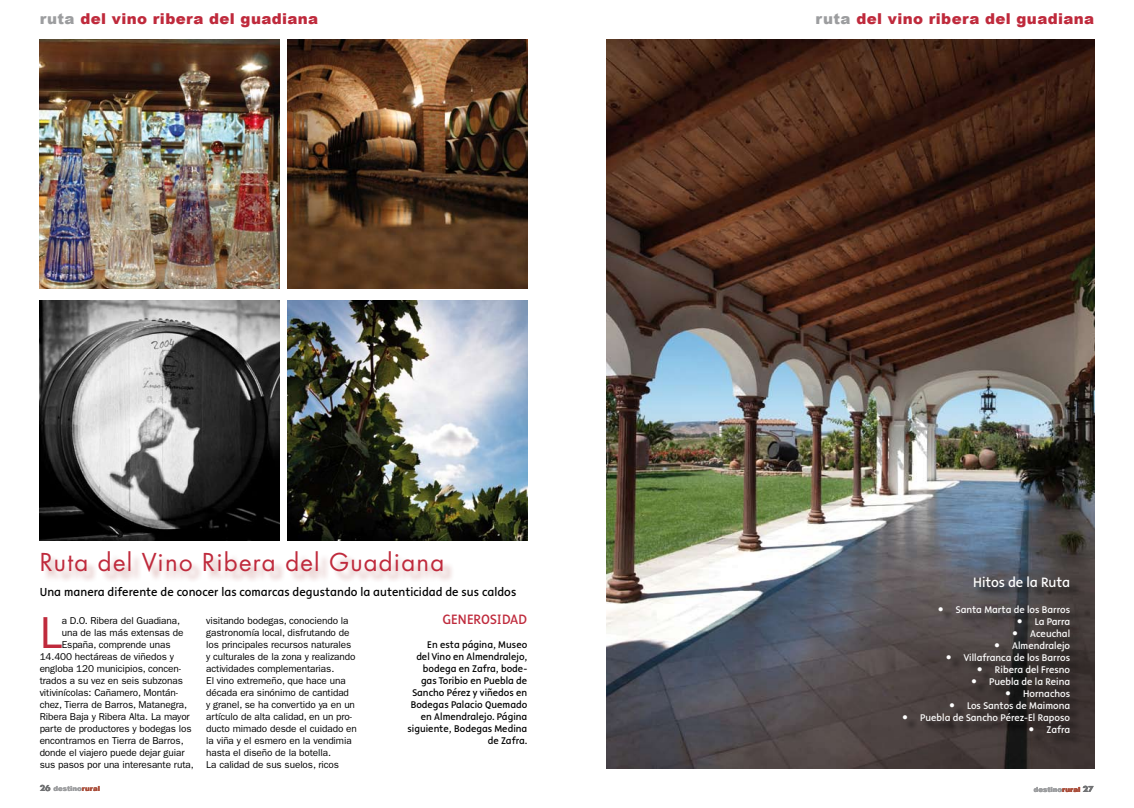
<style>
.page{position:relative;width:1134px;height:808px;background:#fff}
.page>*{position:absolute;margin:0;border:0;box-sizing:border-box;transform-origin:0 0}
.t1{font:45px "Franklin Gothic";color:#bf2a3c}
.t2{font:24px "Futura";letter-spacing:.05em;color:#bf2a3c}
.t3{font:900 15px "Arial";letter-spacing:.025em;color:#bf2a3c}
.t4{font:14px "Malcom";letter-spacing:-.005em;color:#fff}
.t5{font:14px "Malcom";letter-spacing:-.005em;color:#bf2a3c}
.t6{font:12px "Malcom";letter-spacing:.005em;color:#000}
.t7{font:10px/12px "Franklin Gothic";letter-spacing:-.01em;color:#000}
.t8{font:10px/12px "Malcom";color:#000;text-align:right}
.t9{font:10px "Malcom";color:#fff}
.t10{font:900 7px "Arial";color:#9c9d9f}
.s1{color:#9c9d9f}
.s2{font-size:12px}
.s3{font-family:"Futura";font-weight:700;font-size:8px;color:#707173}
.s4{color:#a94c38}
</style>
<div class="page">
<img style="left:39px;top:40px;width:241px;height:248px">
<img style="left:287px;top:40px;width:240px;height:248px">
<img style="left:39px;top:300px;width:241px;height:240px">
<img style="left:287px;top:300px;width:240px;height:240px">
<div style="left:43px;top:553px;width:412px;height:30px;background:#972520;opacity:.35"></div>
<img style="left:607px;top:40px;width:487px;height:728px">
<div style="left:905px;top:578px;width:176px;height:167px;background:#000;opacity:.75"></div>
<h3 class="t3" style="left:40px;top:8px;width:280px"><span class="s1">ruta</span> del vino ribera del guadiana</h3>
<h3 class="t3" style="left:816px;top:8px;width:280px"><span class="s1">ruta</span> del vino ribera del guadiana</h3>
<h2 class="t2" style="left:40px;top:545px;width:406px">Ruta del Vino Ribera del Guadiana</h2>
<p class="t6" style="left:40px;top:584px;width:478px">Una manera diferente de conocer las comarcas degustando la autenticidad de sus caldos</p>
<h1 class="t1" style="left:40px;top:607px;width:24px">L</h1>
<p class="t7" style="left:62px;top:615px;width:120px">a D.O. Ribera del Guadiana,</p>
<p class="t7" style="left:62px;top:627px;width:123px">una de las más extensas de</p>
<p class="t7" style="left:62px;top:639px;width:110px">España, comprende unas</p>
<p class="t7" style="left:40px;top:651px;width:136px">14.400 hectáreas de viñedos y</p>
<p class="t7" style="left:40px;top:663px;width:143px">engloba 120 municipios, concen-</p>
<p class="t7" style="left:40px;top:675px;width:145px">trados a su vez en seis subzonas</p>
<p class="t7" style="left:40px;top:687px;width:140px">vitivinícolas: Cañamero, Montán-</p>
<p class="t7" style="left:40px;top:699px;width:149px">chez, Tierra de Barros, Matanegra,</p>
<p class="t7" style="left:40px;top:711px;width:152px">Ribera Baja y Ribera Alta. La mayor</p>
<p class="t7" style="left:40px;top:723px;width:153px">parte de productores y bodegas los</p>
<p class="t7" style="left:40px;top:735px;width:145px">encontramos en Tierra de Barros,</p>
<p class="t7" style="left:40px;top:747px;width:146px">donde el viajero puede dejar guiar</p>
<p class="t7" style="left:40px;top:759px;width:156px">sus pasos por una interesante ruta,</p>
<p class="t7" style="left:206px;top:615px;width:152px">visitando bodegas, conociendo la gastronomía local, disfrutando de los principales recursos naturales y culturales de la zona y realizando actividades complementarias.<br>El vino extremeño, que hace una década era sinónimo de cantidad<br>y granel, se ha convertido ya en un artículo de alta calidad, en un pro&shy;ducto mimado desde el cuidado en la viña y el esmero en la vendimia hasta el diseño de la botella.<br>La calidad de sus suelos, ricos</p>
<h3 class="t5" style="left:442px;top:610px;width:86px">GENEROSIDAD</h3>
<p class="t8" style="left:407px;top:639px;width:122px">En esta página, Museo<br>del Vino en Almendralejo, bodega en Zafra, bode&shy;gas Toribio en Puebla de<br>Sancho Pérez y viñedos en<br>Bodegas Palacio Quemado en Almendralejo. Página siguiente, Bodegas Medina de Zafra.</p>
<h3 class="t4" style="left:973px;top:573px;width:99px">Hitos de la Ruta</h3>
<p class="t9" style="left:938px;top:603px;width:134px"><span class="s2">•</span> Santa Marta de los Barros</p>
<p class="t9" style="left:1017px;top:615px;width:55px"><span class="s2">•</span> La Parra</p>
<p class="t9" style="left:1012px;top:627px;width:59px"><span class="s2">•</span> Aceuchal</p>
<p class="t9" style="left:994px;top:639px;width:77px"><span class="s2">•</span> Almendralejo</p>
<p class="t9" style="left:946px;top:651px;width:126px"><span class="s2">•</span> Villafranca de los Barros</p>
<p class="t9" style="left:977px;top:663px;width:95px"><span class="s2">•</span> Ribera del Fresno</p>
<p class="t9" style="left:971px;top:675px;width:101px"><span class="s2">•</span> Puebla de la Reina</p>
<p class="t9" style="left:1005px;top:687px;width:67px"><span class="s2">•</span> Hornachos</p>
<p class="t9" style="left:949px;top:699px;width:122px"><span class="s2">•</span> Los Santos de Maimona</p>
<p class="t9" style="left:902px;top:711px;width:169px"><span class="s2">•</span> Puebla de Sancho Pérez-El Raposo</p>
<p class="t9" style="left:1028px;top:723px;width:43px"><span class="s2">•</span> Zafra</p>
<p class="t10" style="left:40px;top:783px;width:62px"><span class="s3">26</span> destino<span class="s4">rural</span></p>
<p class="t10" style="left:1034px;top:784px;width:61px">destino<span class="s4">rural</span> <span class="s3">27</span></p>
</div>
